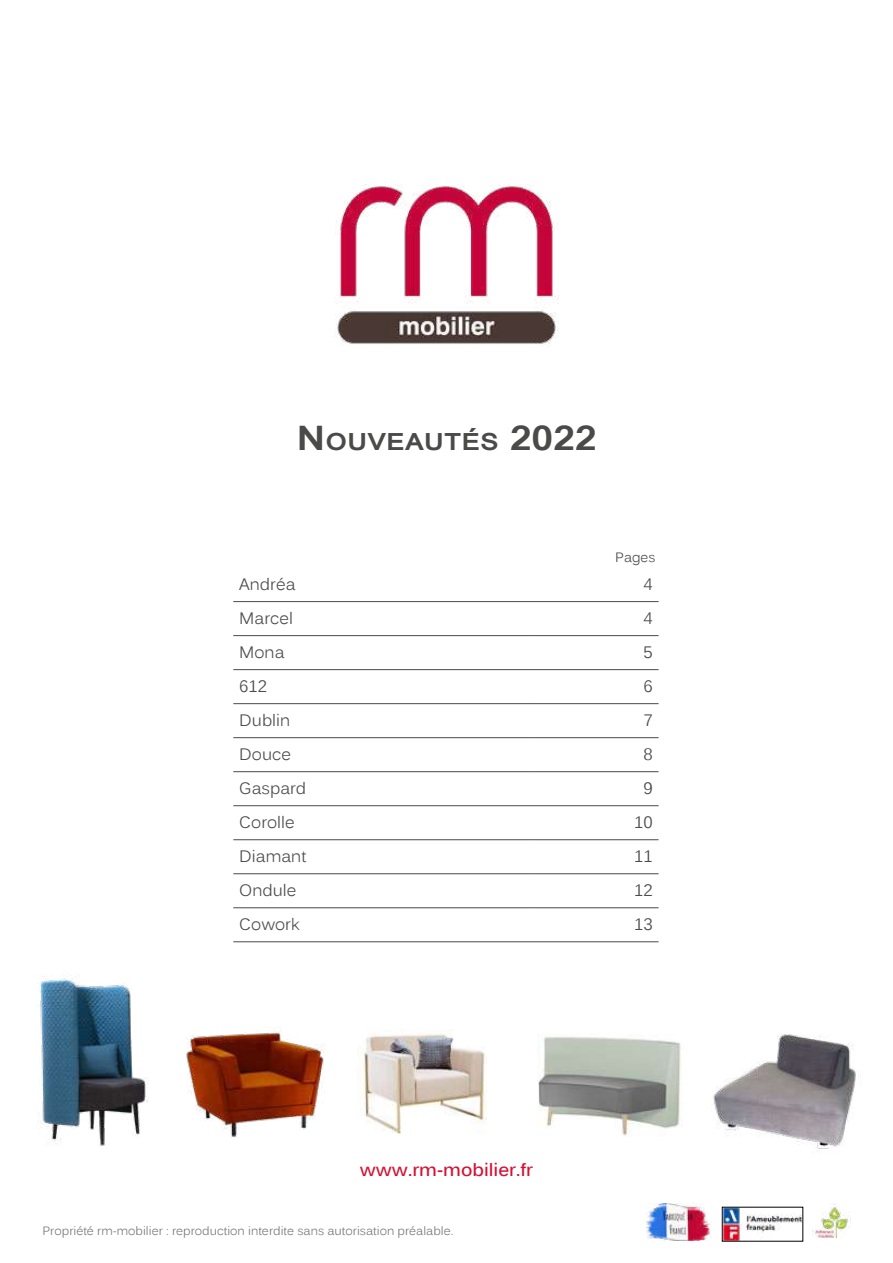
<style>
.page{position:relative;width:893px;height:1263px;background:#fff}
.page>*{position:absolute;margin:0;border:0;box-sizing:border-box;transform-origin:0 0}
.t1{font:700 23.1px "Kartika";color:#4a4a49;scale:1.14 1}
.t2{font:700 18px "Kalinga";color:#d31234}
.t3{font:16.5px "Kalinga";color:#4a4a49}
.t4{font:13.5px "Kalinga";color:#4a4a49}
.t5{font:12px "Kalinga";color:#777776}
.s1{font-size:33px}
</style>
<div class="page">
<img style="left:812px;top:1204px;width:39px;height:34px">
<img style="left:724px;top:1209px;width:77px;height:30px">
<img style="left:646px;top:1204px;width:65px;height:37px">
<hr style="left:233px;top:601px;width:298px;height:1px;background:#4a4a49">
<hr style="left:531px;top:601px;width:127px;height:1px;background:#4a4a49">
<hr style="left:233px;top:635px;width:298px;height:1px;background:#4a4a49">
<hr style="left:531px;top:635px;width:127px;height:1px;background:#4a4a49">
<hr style="left:233px;top:669px;width:298px;height:1px;background:#4a4a49">
<hr style="left:531px;top:669px;width:127px;height:1px;background:#4a4a49">
<hr style="left:233px;top:703px;width:298px;height:1px;background:#4a4a49">
<hr style="left:531px;top:703px;width:127px;height:1px;background:#4a4a49">
<hr style="left:233px;top:737px;width:298px;height:1px;background:#4a4a49">
<hr style="left:531px;top:737px;width:127px;height:1px;background:#4a4a49">
<hr style="left:233px;top:771px;width:298px;height:1px;background:#4a4a49">
<hr style="left:531px;top:771px;width:127px;height:1px;background:#4a4a49">
<hr style="left:233px;top:805px;width:298px;height:1px;background:#4a4a49">
<hr style="left:531px;top:805px;width:127px;height:1px;background:#4a4a49">
<hr style="left:233px;top:839px;width:298px;height:1px;background:#4a4a49">
<hr style="left:531px;top:839px;width:127px;height:1px;background:#4a4a49">
<hr style="left:233px;top:873px;width:298px;height:1px;background:#4a4a49">
<hr style="left:531px;top:873px;width:127px;height:1px;background:#4a4a49">
<hr style="left:233px;top:907px;width:298px;height:1px;background:#4a4a49">
<hr style="left:531px;top:907px;width:127px;height:1px;background:#4a4a49">
<hr style="left:233px;top:941px;width:298px;height:1px;background:#4a4a49">
<hr style="left:531px;top:941px;width:127px;height:1px;background:#4a4a49">
<img style="left:336px;top:185px;width:222px;height:161px">
<img style="left:40px;top:975px;width:109px;height:171px">
<img style="left:360px;top:1033px;width:127px;height:101px">
<img style="left:186px;top:1029px;width:138px;height:108px">
<img style="left:538px;top:1036px;width:143px;height:100px">
<img style="left:713px;top:1034px;width:146px;height:115px">
<h1 class="t1" style="left:296px;top:427px;width:265px"><span class="s1">N</span>OUVEAUTÉS <span class="s1">2022</span></h1>
<p class="t4" style="left:615px;top:548px;width:42px">Pages</p>
<p class="t3" style="left:239px;top:574px;width:58px">Andréa</p>
<p class="t3" style="left:643px;top:574px;width:11px">4</p>
<p class="t3" style="left:239px;top:608px;width:55px">Marcel</p>
<p class="t3" style="left:643px;top:608px;width:11px">4</p>
<p class="t3" style="left:239px;top:642px;width:47px">Mona</p>
<p class="t3" style="left:643px;top:642px;width:11px">5</p>
<p class="t3" style="left:239px;top:676px;width:29px">612</p>
<p class="t3" style="left:643px;top:676px;width:11px">6</p>
<p class="t3" style="left:239px;top:710px;width:52px">Dublin</p>
<p class="t3" style="left:643px;top:710px;width:11px">7</p>
<p class="t3" style="left:239px;top:744px;width:53px">Douce</p>
<p class="t3" style="left:643px;top:744px;width:11px">8</p>
<p class="t3" style="left:239px;top:778px;width:68px">Gaspard</p>
<p class="t3" style="left:643px;top:778px;width:11px">9</p>
<p class="t3" style="left:239px;top:812px;width:57px">Corolle</p>
<p class="t3" style="left:634px;top:812px;width:20px">10</p>
<p class="t3" style="left:239px;top:846px;width:68px">Diamant</p>
<p class="t3" style="left:634px;top:846px;width:20px">11</p>
<p class="t3" style="left:239px;top:880px;width:59px">Ondule</p>
<p class="t3" style="left:634px;top:880px;width:20px">12</p>
<p class="t3" style="left:239px;top:914px;width:62px">Cowork</p>
<p class="t3" style="left:634px;top:914px;width:20px">13</p>
<p class="t2" style="left:360px;top:1158px;width:175px">www.rm-mobilier.fr</p>
<p class="t5" style="left:43px;top:1223px;width:412px">Propriété rm-mobilier : reproduction interdite sans autorisation préalable.</p>
</div>
